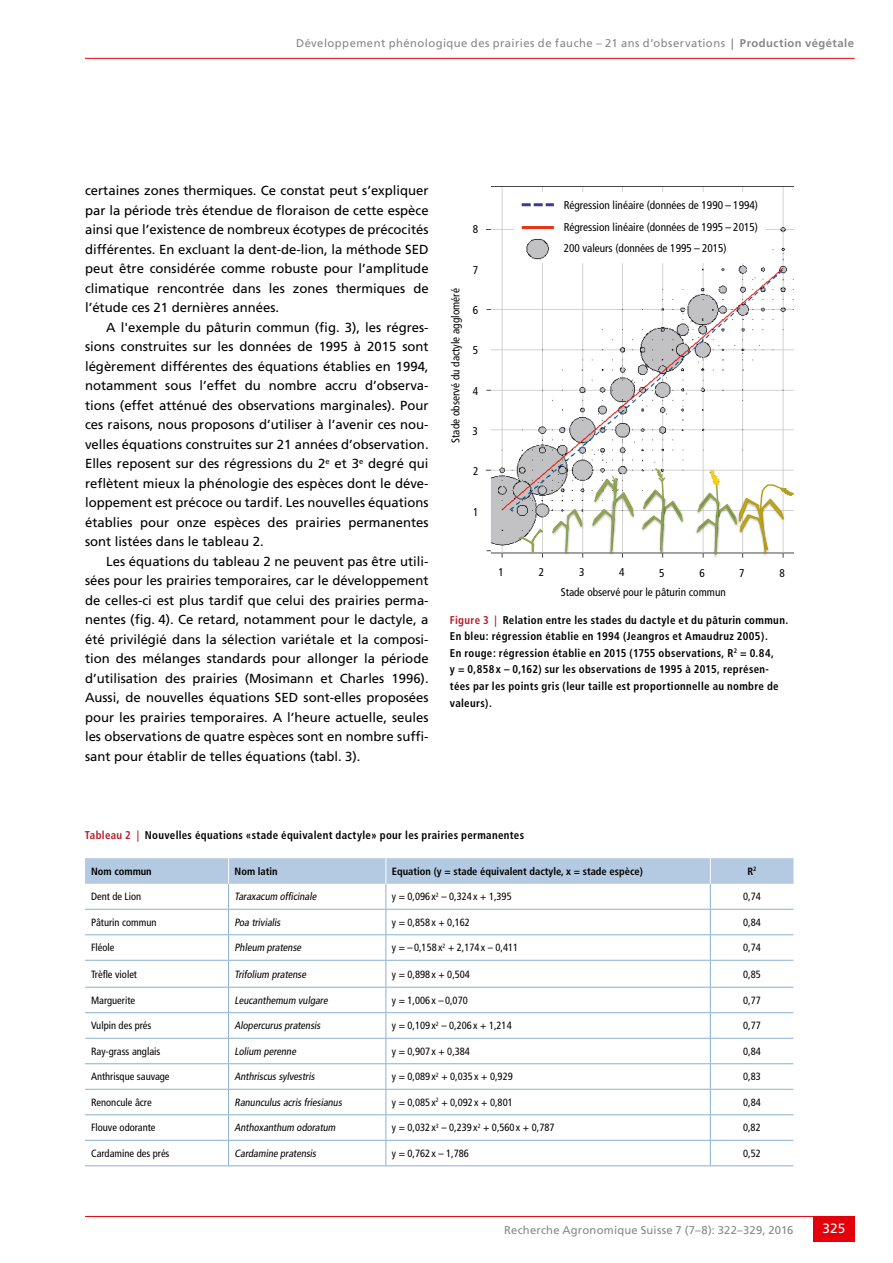
<style>
.page{position:relative;width:893px;height:1263px;background:#fff}
.page>*{position:absolute;margin:0;border:0;box-sizing:border-box;transform-origin:0 0}
.t1{font:13.5px "Frutiger LT Std";color:#fff}
.t2{font:13.2px/19.5px "Frutiger";color:#000;text-align:justify}
.t3{font:700 condensed 11.25px/16.5px "Frutiger";letter-spacing:.03em;color:#000}
.t4{font:condensed 11.25px/20.7px "Frutiger";color:#000}
.t5{font:11.25px "Frutiger LT Std";letter-spacing:.035em;color:#868786}
.t6{font:condensed 10.5px "Frutiger";color:#000}
.t7{font:italic condensed 10.5px "Frutiger";color:#000}
.t8{font:700 condensed 10.5px "Frutiger";color:#000}
.s1{font-weight:700}
.s2{color:#b51b26}
</style>
<div class="page">
<hr style="left:85px;top:1216px;width:770px;height:1px;background:#e3000b">
<div style="left:813px;top:1216px;width:42px;height:26px;background:#e3000b"></div>
<hr style="left:85px;top:58px;width:770px;height:1px;background:#e3000b">
<img style="left:485px;top:186px;width:308px;height:372px">
<div style="left:514px;top:193px;width:252px;height:70px;background:#fff"></div>
<img style="left:526px;top:238px;width:23px;height:22px">
<svg style="left:522px;top:203px;width:32px;height:3px"></svg>
<hr style="left:522px;top:226px;width:32px;height:3px;background:#e63416">
<img style="left:668px;top:498px;width:19px;height:58px">
<img style="left:638px;top:554px;width:30px;height:4px">
<img style="left:619px;top:554px;width:19px;height:3px">
<img style="left:588px;top:506px;width:31px;height:52px">
<svg style="left:590px;top:465px;width:94px;height:89px"></svg>
<img style="left:561px;top:506px;width:25px;height:51px">
<img style="left:548px;top:554px;width:25px;height:4px">
<svg style="left:512px;top:507px;width:72px;height:47px"></svg>
<img style="left:693px;top:515px;width:1px;height:43px">
<svg style="left:694px;top:468px;width:99px;height:90px"></svg>
<svg style="left:85px;top:858px;width:708px;height:307px"></svg>
<hr style="left:85px;top:1165px;width:144px;height:1px;background:#87b1d2">
<hr style="left:229px;top:1165px;width:157px;height:1px;background:#87b1d2">
<hr style="left:386px;top:1165px;width:324px;height:1px;background:#87b1d2">
<hr style="left:710px;top:1165px;width:83px;height:1px;background:#87b1d2">
<p class="t5" style="left:296px;top:36px;width:560px">Développement phénologique des prairies de fauche – 21 ans d’observations <span class="s1">| Production végétale</span></p>
<p class="t2" style="left:85px;top:181px;width:345px">certaines zones thermiques. Ce constat peut s’expliquer par la période très étendue de floraison de cette espèce ainsi que l’existence de nombreux écotypes de précocités différentes. En excluant la dent-de-lion, la méthode SED peut être considérée comme robuste pour l’amplitude climatique rencontrée dans les zones thermiques de l’étude ces 21 dernières années.</p>
<p class="t2" style="left:85px;top:317px;width:345px;text-indent:21px">A l'exemple du pâturin commun (fig. 3), les régres&shy;sions construites sur les données de 1995 à 2015 sont légèrement différentes des équations établies en 1994, notamment sous l’effet du nombre accru d’observa&shy;tions (effet atténué des observations marginales). Pour ces raisons, nous proposons d’utiliser à l’avenir ces nou&shy;velles équations construites sur 21 années d’observation.<br>Elles reposent sur des régressions du 2<sup>e</sup> et 3<sup>e</sup> degré qui reflètent mieux la phénologie des espèces dont le déve&shy;loppement est précoce ou tardif. Les nouvelles équations établies pour onze espèces des prairies permanentes sont listées dans le tableau 2.</p>
<p class="t2" style="left:85px;top:551px;width:345px;text-indent:21px">Les équations du tableau 2 ne peuvent pas être utili&shy;sées pour les prairies temporaires, car le développement de celles-ci est plus tardif que celui des prairies perma&shy;nentes (fig. 4). Ce retard, notamment pour le dactyle, a été privilégié dans la sélection variétale et la composi&shy;tion des mélanges standards pour allonger la période d’utilisation des prairies (Mosimann et Charles 1996).<br>Aussi, de nouvelles équations SED sont-elles proposées pour les prairies temporaires. A l’heure actuelle, seules les observations de quatre espèces sont en nombre suffi&shy;sant pour établir de telles équations (tabl. 3).</p>
<p class="t4" style="left:473px;top:219px;width:7px">8</p>
<p class="t4" style="left:445px;top:443px;width:156px;rotate:-90deg">Stade observé du dactyle aggloméré</p>
<p class="t4" style="left:473px;top:259px;width:7px">7</p>
<p class="t4" style="left:473px;top:300px;width:7px">6</p>
<p class="t4" style="left:473px;top:340px;width:7px">5</p>
<p class="t4" style="left:473px;top:381px;width:7px">4</p>
<p class="t4" style="left:472px;top:421px;width:7px">3</p>
<p class="t4" style="left:473px;top:461px;width:7px">2</p>
<p class="t4" style="left:473px;top:502px;width:7px">1</p>
<p class="t4" style="left:499px;top:562px;width:7px">1</p>
<p class="t4" style="left:564px;top:194px;width:196px">Régression linéaire (données de 1990 – 1994)</p>
<p class="t4" style="left:564px;top:217px;width:196px">Régression linéaire (données de 1995 – 2015)<br>200 valeurs (données de 1995 – 2015)</p>
<p class="t4" style="left:539px;top:562px;width:7px">2</p>
<p class="t4" style="left:579px;top:562px;width:7px">3</p>
<p class="t4" style="left:619px;top:562px;width:7px">4</p>
<p class="t4" style="left:659px;top:562px;width:7px">5</p>
<p class="t4" style="left:699px;top:562px;width:7px">6</p>
<p class="t4" style="left:739px;top:562px;width:7px">7</p>
<p class="t4" style="left:561px;top:582px;width:167px">Stade observé pour le pâturin commun</p>
<p class="t4" style="left:780px;top:562px;width:7px">8</p>
<p class="t3" style="left:450px;top:612px;width:340px"><span class="s2">Figure 3 |</span> Relation entre les stades du dactyle et du pâturin commun.<br>En bleu: régression établie en 1994 (Jeangros et Amaudruz 2005).<br>En rouge: régression établie en 2015 (1755 observations, R<sup>2</sup> = 0.84,<br>y = 0,858 x – 0,162) sur les observations de 1995 à 2015, représen&shy;tées par les points gris (leur taille est proportionnelle au nombre de valeurs).</p>
<p class="t3" style="left:85px;top:827px;width:441px"><span class="s2">Tableau 2 |</span> Nouvelles équations «stade équivalent dactyle» pour les prairies permanentes</p>
<p class="t8" style="left:91px;top:865px;width:62px">Nom commun</p>
<p class="t8" style="left:235px;top:865px;width:45px">Nom latin</p>
<p class="t8" style="left:392px;top:865px;width:252px">Equation (y = stade équivalent dactyle, x = stade espèce)</p>
<p class="t8" style="left:747px;top:865px;width:11px">R<sup>2</sup></p>
<p class="t6" style="left:91px;top:891px;width:52px">Dent de Lion</p>
<p class="t7" style="left:235px;top:891px;width:85px">Taraxacum officinale</p>
<p class="t6" style="left:392px;top:891px;width:121px">y = 0,096 x<sup>2</sup> – 0,324 x + 1,395</p>
<p class="t6" style="left:743px;top:891px;width:19px">0,74</p>
<p class="t6" style="left:91px;top:916px;width:67px">Pâturin commun</p>
<p class="t7" style="left:235px;top:916px;width:49px">Poa trivialis</p>
<p class="t6" style="left:392px;top:916px;width:80px">y = 0,858 x + 0,162</p>
<p class="t6" style="left:743px;top:916px;width:19px">0,84</p>
<p class="t6" style="left:91px;top:942px;width:25px">Fléole</p>
<p class="t7" style="left:235px;top:942px;width:70px">Phleum pratense</p>
<p class="t6" style="left:392px;top:942px;width:128px">y = –0,158 x<sup>2</sup> + 2,174 x – 0,411</p>
<p class="t6" style="left:743px;top:942px;width:19px">0,74</p>
<p class="t6" style="left:91px;top:968px;width:48px">Trèfle violet</p>
<p class="t7" style="left:235px;top:968px;width:75px">Trifolium pratense</p>
<p class="t6" style="left:392px;top:968px;width:80px">y = 0,898 x + 0,504</p>
<p class="t6" style="left:743px;top:968px;width:19px">0,85</p>
<p class="t6" style="left:91px;top:994px;width:46px">Marguerite</p>
<p class="t7" style="left:235px;top:994px;width:97px">Leucanthemum vulgare</p>
<p class="t6" style="left:392px;top:994px;width:77px">y = 1,006 x – 0,070</p>
<p class="t6" style="left:743px;top:994px;width:19px">0,77</p>
<p class="t6" style="left:91px;top:1020px;width:62px">Vulpin des prés</p>
<p class="t7" style="left:235px;top:1020px;width:89px">Alopercurus pratensis</p>
<p class="t6" style="left:392px;top:1020px;width:121px">y = 0,109 x<sup>2</sup> – 0,206 x + 1,214</p>
<p class="t6" style="left:743px;top:1020px;width:19px">0,77</p>
<p class="t6" style="left:91px;top:1045px;width:71px">Ray-grass anglais</p>
<p class="t7" style="left:235px;top:1045px;width:65px">Lolium perenne</p>
<p class="t6" style="left:392px;top:1045px;width:80px">y = 0,907 x + 0,384</p>
<p class="t6" style="left:743px;top:1045px;width:19px">0,84</p>
<p class="t6" style="left:91px;top:1071px;width:80px">Anthrisque sauvage</p>
<p class="t7" style="left:235px;top:1071px;width:84px">Anthriscus sylvestris</p>
<p class="t6" style="left:392px;top:1071px;width:122px">y = 0,089 x<sup>2</sup> + 0,035 x + 0,929</p>
<p class="t6" style="left:743px;top:1071px;width:19px">0,83</p>
<p class="t6" style="left:91px;top:1096px;width:62px">Renoncule âcre</p>
<p class="t7" style="left:235px;top:1096px;width:111px">Ranunculus acris friesianus</p>
<p class="t6" style="left:392px;top:1096px;width:122px">y = 0,085 x<sup>2</sup> + 0,092 x + 0,801</p>
<p class="t6" style="left:743px;top:1096px;width:19px">0,84</p>
<p class="t6" style="left:91px;top:1122px;width:66px">Flouve odorante</p>
<p class="t7" style="left:235px;top:1122px;width:104px">Anthoxanthum odoratum</p>
<p class="t6" style="left:392px;top:1122px;width:164px">y = 0,032 x<sup>3</sup> – 0,239 x<sup>2</sup> + 0,560 x + 0,787</p>
<p class="t6" style="left:743px;top:1122px;width:19px">0,82</p>
<p class="t6" style="left:91px;top:1147px;width:80px">Cardamine des prés</p>
<p class="t7" style="left:235px;top:1147px;width:85px">Cardamine pratensis</p>
<p class="t6" style="left:392px;top:1147px;width:79px">y = 0,762 x – 1,786</p>
<p class="t6" style="left:743px;top:1147px;width:19px">0,52</p>
<p class="t5" style="left:504px;top:1223px;width:291px">Recherche Agronomique Suisse 7 (7–8): 322–329, 2016</p>
<p class="t1" style="left:822px;top:1221px;width:24px">325</p>
</div>
